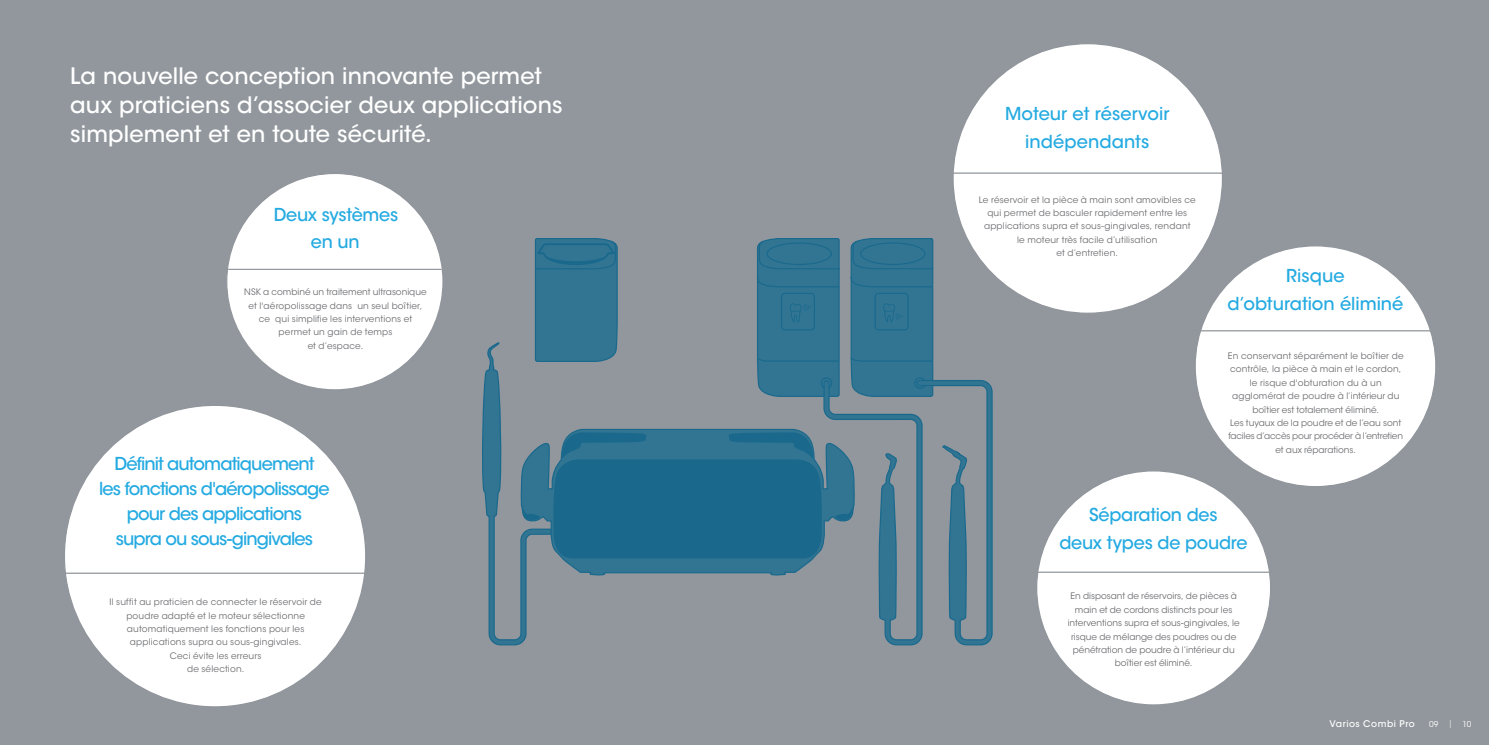
<style>
.page{position:relative;width:1489px;height:745px;background:#fff}
.page>*{position:absolute;margin:0;border:0;box-sizing:border-box;transform-origin:0 0}
.t1{font:500 22.5px/29.4px "ITC Avant Garde Std";letter-spacing:.005em;color:#fff}
.t2{font:500 17.75px/25px "ITC Avant Garde Std";letter-spacing:-.05em;color:#24aae1;text-align:center}
.t3{font:500 17.75px/27.5px "ITC Avant Garde Std";letter-spacing:-.025em;color:#24aae1;text-align:center}
.t4{font:500 17.75px/27.5px "ITC Avant Garde Std";letter-spacing:.005em;color:#24aae1;text-align:center}
.t5{font:500 17.75px/27.5px "ITC Avant Garde Std";color:#24aae1;text-align:center}
.t6{font:500 9.12px "ITC Avant Garde Std";letter-spacing:.06em;color:#fff}
.t7{font:8.88px/13.4px "ITC Avant Garde Std";letter-spacing:.015em;color:#6c6d70;text-align:center}
.t8{font:8px "ITC Avant Garde Std";color:#fff}
.s1{font-family:"Helvetica Neue";font-weight:300}
</style>
<div class="page">
<div style="left:0;top:0;width:1488px;height:744px;background:#91979c"></div>
<svg style="left:482px;top:238px;width:510px;height:407px"></svg>
<div style="left:953px;top:44px;width:269px;height:269px;background:#fff;border-radius:50%"></div>
<hr style="left:951px;top:172px;width:273px;height:2px;background:#91969c">
<div style="left:1195px;top:246px;width:240px;height:240px;background:#fff;border-radius:50%"></div>
<hr style="left:1196px;top:330px;width:238px;height:1px;background:#91969c">
<div style="left:1036px;top:470px;width:234px;height:234px;background:#fff;border-radius:50%"></div>
<hr style="left:1033px;top:571px;width:240px;height:1px;background:#91969c">
<div style="left:64px;top:405px;width:302px;height:301px;background:#fff;border-radius:50%"></div>
<hr style="left:61px;top:572px;width:308px;height:1px;background:#91969c">
<div style="left:227px;top:173px;width:216px;height:216px;background:#fff;border-radius:50%"></div>
<hr style="left:228px;top:268px;width:213px;height:2px;background:#91969c">
<h1 class="t1" style="left:70px;top:61px;width:494px">La nouvelle conception innovante permet aux praticiens d’associer deux applications simplement et en toute sécurité.</h1>
<h2 class="t3" style="left:274px;top:201px;width:126px">Deux systèmes en un</h2>
<p class="t7" style="left:244px;top:285px;width:184px">NSK a combiné un traitement ultrasonique et l'aéropolissage dans un seul boîtier, ce qui simplifie les interventions et permet un gain de temps<br>et d’espace.</p>
<h2 class="t2" style="left:99px;top:450px;width:232px">Définit automatiquement<br>les fonctions d'aéropolissage pour des applications<br>supra ou sous-gingivales</h2>
<p class="t7" style="left:110px;top:595px;width:214px">Il suffit au praticien de connecter le réservoir de poudre adapté et le moteur sélectionne automatiquement les fonctions pour les applications supra ou sous-gingivales.<br>Ceci évite les erreurs<br>de sélection.</p>
<h2 class="t4" style="left:1005px;top:100px;width:166px">Moteur et réservoir indépendants</h2>
<p class="t7" style="left:978px;top:193px;width:218px">Le réservoir et la pièce à main sont amovibles ce qui permet de basculer rapidement entre les applications supra et sous-gingivales, rendant<br>le moteur très facile d’utilisation<br>et d’entretien.</p>
<h2 class="t5" style="left:1227px;top:262px;width:178px">Risque<br>d’obturation éliminé</h2>
<p class="t7" style="left:1227px;top:349px;width:177px">En conservant séparément le boîtier de contrôle, la pièce à main et le cordon, le risque d'obturation du à un agglomérat de poudre à l’intérieur du boîtier est totalement éliminé.<br>Les tuyaux de la poudre et de l’eau sont faciles d’accès pour procéder à l’entretien et aux réparations.</p>
<h2 class="t3" style="left:1059px;top:500px;width:189px">Séparation des<br>deux types de poudre</h2>
<p class="t7" style="left:1067px;top:589px;width:173px">En disposant de réservoirs, de pièces à main et de cordons distincts pour les interventions supra et sous-gingivales, le risque de mélange des poudres ou de pénétration de poudre à l’intérieur du boîtier est éliminé.</p>
<p class="t6" style="left:1329px;top:718px;width:87px">Varios Combi Pro</p>
<p class="t8" style="left:1428px;top:718px;width:11px">09</p>
<p class="t8" style="left:1448px;top:718px;width:24px"><span class="s1">︲</span> 10</p>
</div>
